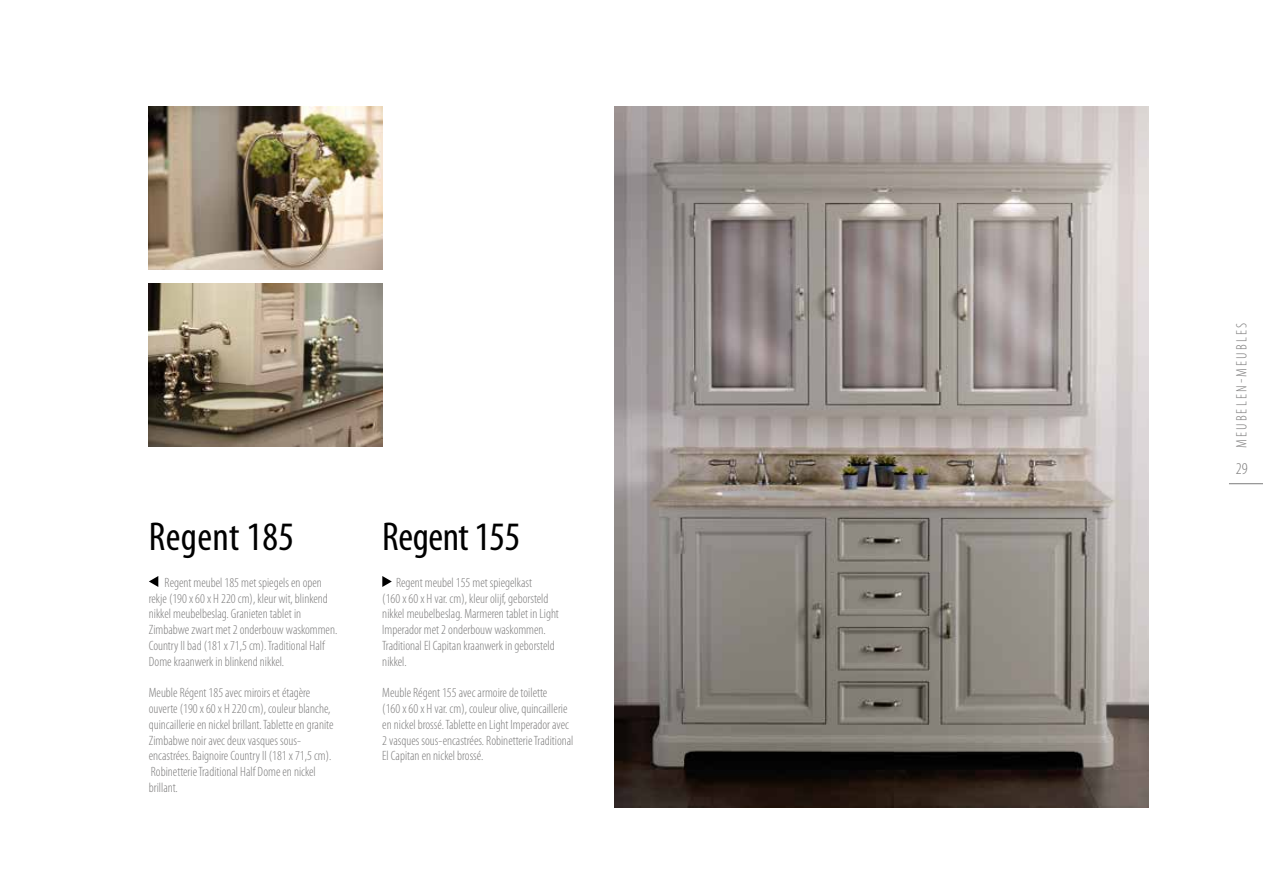
<style>
.page{position:relative;width:1263px;height:893px;background:#fff}
.page>*{position:absolute;margin:0;border:0;box-sizing:border-box;transform-origin:0 0}
.t1{font:condensed 40.5px "Myriad Pro";letter-spacing:-.005em;color:#000}
.t2{font:300 condensed 16.5px "Myriad Pro";color:#7c7b7b}
.t3{font:300 condensed 15px "Myriad Pro";letter-spacing:.15em;color:#7c7b7b}
.t4{font:300 condensed 13.5px/15.8px "Myriad Pro";color:#7c7b7b}
</style>
<div class="page">
<hr style="left:1229px;top:483px;width:34px;height:1px;background:#7c7b7b">
<img style="left:615px;top:106px;width:533px;height:702px">
<svg style="left:149px;top:576px;width:9px;height:11px"></svg>
<img style="left:149px;top:106px;width:233px;height:163px">
<img style="left:149px;top:284px;width:233px;height:162px">
<svg style="left:382px;top:576px;width:10px;height:11px"></svg>
<h1 class="t1" style="left:149px;top:515px;width:147px">Regent 185</h1>
<p class="t4" style="left:149px;top:575px;width:190px;text-indent:16px">Regent meubel 185 met spiegels en open rekje (190 x 60 x H 220 cm), kleur wit, blinkend nikkel meubelbeslag. Granieten tablet in Zimbabwe zwart met 2 onderbouw waskommen.<br>Country II bad (181 x 71,5 cm). Traditional Half Dome kraanwerk in blinkend nikkel.</p>
<p class="t4" style="left:149px;top:685px;width:186px">Meuble Régent 185 avec miroirs et étagère ouverte (190 x 60 x H 220 cm), couleur blanche, quincaillerie en nickel brillant. Tablette en granite Zimbabwe noir avec deux vasques sous&shy;encastrées. Baignoire Country II (181 x 71,5 cm).<br>Robinetterie Traditional Half Dome en nickel brillant.</p>
<h1 class="t1" style="left:382px;top:515px;width:140px">Regent 155</h1>
<p class="t4" style="left:382px;top:575px;width:178px;text-indent:14px">Regent meubel 155 met spiegelkast<br>(160 x 60 x H var. cm), kleur olijf, geborsteld nikkel meubelbeslag. Marmeren tablet in Light Imperador met 2 onderbouw waskommen.<br>Traditional El Capitan kraanwerk in geborsteld nikkel.</p>
<p class="t4" style="left:382px;top:685px;width:193px">Meuble Régent 155 avec armoire de toilette<br>(160 x 60 x H var. cm), couleur olive, quincaillerie en nickel brossé. Tablette en Light Imperador avec 2 vasques sous-encastrées. Robinetterie Traditional El Capitan en nickel brossé.</p>
<p class="t3" style="left:1234px;top:448px;width:127px;rotate:-90deg">MEUBELEN-MEUBLES</p>
<p class="t2" style="left:1236px;top:460px;width:13px">29</p>
</div>
